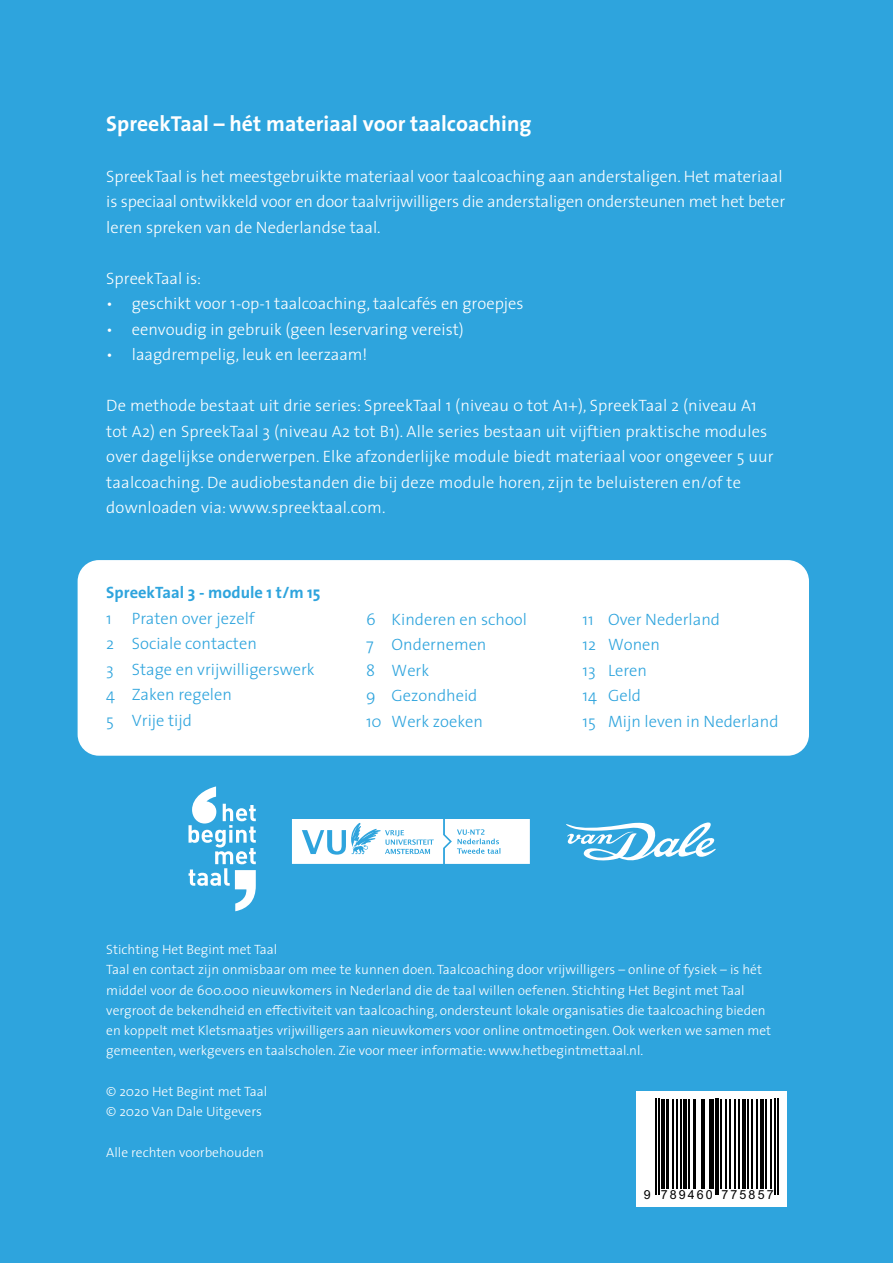
<style>
.page{position:relative;width:893px;height:1263px;background:#2ea4dd}
.page>*{position:absolute;margin:0;border:0;box-sizing:border-box;transform-origin:0 0}
.t1{font:700 21.75px "The Sans";color:#fff}
.t2{font:300 16.5px/25.5px "The Sans";color:#fff}
.t3{font:300 16.5px/25.5px "The Sans";color:#2ea4dd}
.t4{font:700 16.5px "The Sans";color:#2ea4dd}
.t5{font:300 13.5px/20.2px "The Sans";color:#fff}
.t6{font:12.45px "Arial";letter-spacing:.17em;color:#000}
</style>
<div class="page">
<div style="left:78px;top:560px;width:731px;height:196px;background:#fff;border-radius:21px"></div>
<div style="left:636px;top:1091px;width:151px;height:116px;background:#fff"></div>
<hr style="left:656px;top:1099px;width:1px;height:96px;background:#000">
<hr style="left:658px;top:1099px;width:2px;height:96px;background:#000">
<hr style="left:661px;top:1099px;width:4px;height:89px;background:#000">
<hr style="left:666px;top:1099px;width:3px;height:89px;background:#000">
<hr style="left:673px;top:1099px;width:1px;height:89px;background:#000">
<hr style="left:676px;top:1099px;width:2px;height:89px;background:#000">
<hr style="left:680px;top:1099px;width:2px;height:89px;background:#000">
<hr style="left:683px;top:1099px;width:4px;height:89px;background:#000">
<hr style="left:688px;top:1099px;width:1px;height:89px;background:#000">
<hr style="left:693px;top:1099px;width:3px;height:89px;background:#000">
<hr style="left:701px;top:1099px;width:1px;height:89px;background:#000">
<hr style="left:704px;top:1099px;width:1px;height:89px;background:#000">
<hr style="left:709px;top:1099px;width:2px;height:89px;background:#000">
<hr style="left:713px;top:1099px;width:1px;height:89px;background:#000">
<hr style="left:715px;top:1099px;width:1px;height:96px;background:#000">
<hr style="left:718px;top:1099px;width:1px;height:96px;background:#000">
<hr style="left:720px;top:1099px;width:2px;height:89px;background:#000">
<hr style="left:726px;top:1099px;width:1px;height:89px;background:#000">
<hr style="left:729px;top:1099px;width:2px;height:89px;background:#000">
<hr style="left:735px;top:1099px;width:1px;height:89px;background:#000">
<hr style="left:738px;top:1099px;width:2px;height:89px;background:#000">
<hr style="left:742px;top:1099px;width:4px;height:89px;background:#000">
<hr style="left:748px;top:1099px;width:1px;height:89px;background:#000">
<hr style="left:751px;top:1099px;width:2px;height:89px;background:#000">
<hr style="left:757px;top:1099px;width:1px;height:89px;background:#000">
<hr style="left:760px;top:1099px;width:4px;height:89px;background:#000">
<hr style="left:766px;top:1099px;width:1px;height:89px;background:#000">
<hr style="left:771px;top:1099px;width:1px;height:89px;background:#000">
<hr style="left:775px;top:1099px;width:1px;height:96px;background:#000">
<hr style="left:777px;top:1099px;width:2px;height:96px;background:#000">
<svg style="left:189px;top:786px;width:67px;height:125px"></svg>
<svg style="left:292px;top:819px;width:238px;height:45px"></svg>
<svg style="left:566px;top:822px;width:150px;height:39px"></svg>
<h1 class="t1" style="left:106px;top:105px;width:427px">SpreekTaal – hét materiaal voor taalcoaching</h1>
<p class="t2" style="left:106px;top:163px;width:680px">SpreekTaal is het meestgebruikte materiaal voor taalcoaching aan anderstaligen. Het materiaal is speciaal ontwikkeld voor en door taalvrijwilligers die anderstaligen ondersteunen met het beter leren spreken van de Nederlandse taal.</p>
<p class="t2" style="left:106px;top:265px;width:97px">SpreekTaal is:</p>
<p class="t2" style="left:106px;top:290px;width:419px">• geschikt voor 1-op-1 taalcoaching, taalcafés en groepjes</p>
<p class="t2" style="left:106px;top:316px;width:359px">• eenvoudig in gebruik (geen leservaring vereist)</p>
<p class="t2" style="left:106px;top:341px;width:263px">• laagdrempelig, leuk en leerzaam!</p>
<p class="t2" style="left:106px;top:392px;width:669px">De methode bestaat uit drie series: SpreekTaal 1 (niveau 0 tot A1+), SpreekTaal 2 (niveau A1 tot A2) en SpreekTaal 3 (niveau A2 tot B1). Alle series bestaan uit vijftien praktische modules over dagelijkse onderwerpen. Elke afzonderlijke module biedt materiaal voor ongeveer 5 uur taalcoaching. De audiobestanden die bij deze module horen, zijn te beluisteren en/of te downloaden via: www.spreektaal.com.</p>
<p class="t4" style="left:106px;top:579px;width:216px">SpreekTaal 3 - module 1 t/m 15</p>
<p class="t3" style="left:106px;top:605px;width:210px">1 Praten over jezelf<br>2 Sociale contacten<br>3 Stage en vrijwilligerswerk<br>4 Zaken regelen<br>5 Vrije tijd</p>
<p class="t3" style="left:366px;top:606px;width:162px">6 Kinderen en school<br>7 Ondernemen<br>8 Werk<br>9 Gezondheid<br>10 Werk zoeken</p>
<p class="t3" style="left:583px;top:606px;width:197px">11 Over Nederland<br>12 Wonen<br>13 Leren<br>14 Geld<br>15 Mijn leven in Nederland</p>
<p class="t5" style="left:106px;top:939px;width:666px">Stichting Het Begint met Taal<br>Taal en contact zijn onmisbaar om mee te kunnen doen. Taalcoaching door vrijwilligers – online of fysiek – is hét middel voor de 600.000 nieuwkomers in Nederland die de taal willen oefenen. Stichting Het Begint met Taal vergroot de bekendheid en effectiviteit van taalcoaching, ondersteunt lokale organisaties die taalcoaching bieden en koppelt met Kletsmaatjes vrijwilligers aan nieuwkomers voor online ontmoetingen. Ook werken we samen met gemeenten, werkgevers en taalscholen. Zie voor meer informatie: www.hetbegintmettaal.nl.</p>
<p class="t5" style="left:106px;top:1081px;width:162px">© 2020 Het Begint met Taal © 2020 Van Dale Uitgevers</p>
<p class="t5" style="left:106px;top:1141px;width:159px">Alle rechten voorbehouden</p>
<p class="t6" style="left:644px;top:1186px;width:131px">9 789460 775857</p>
</div>
